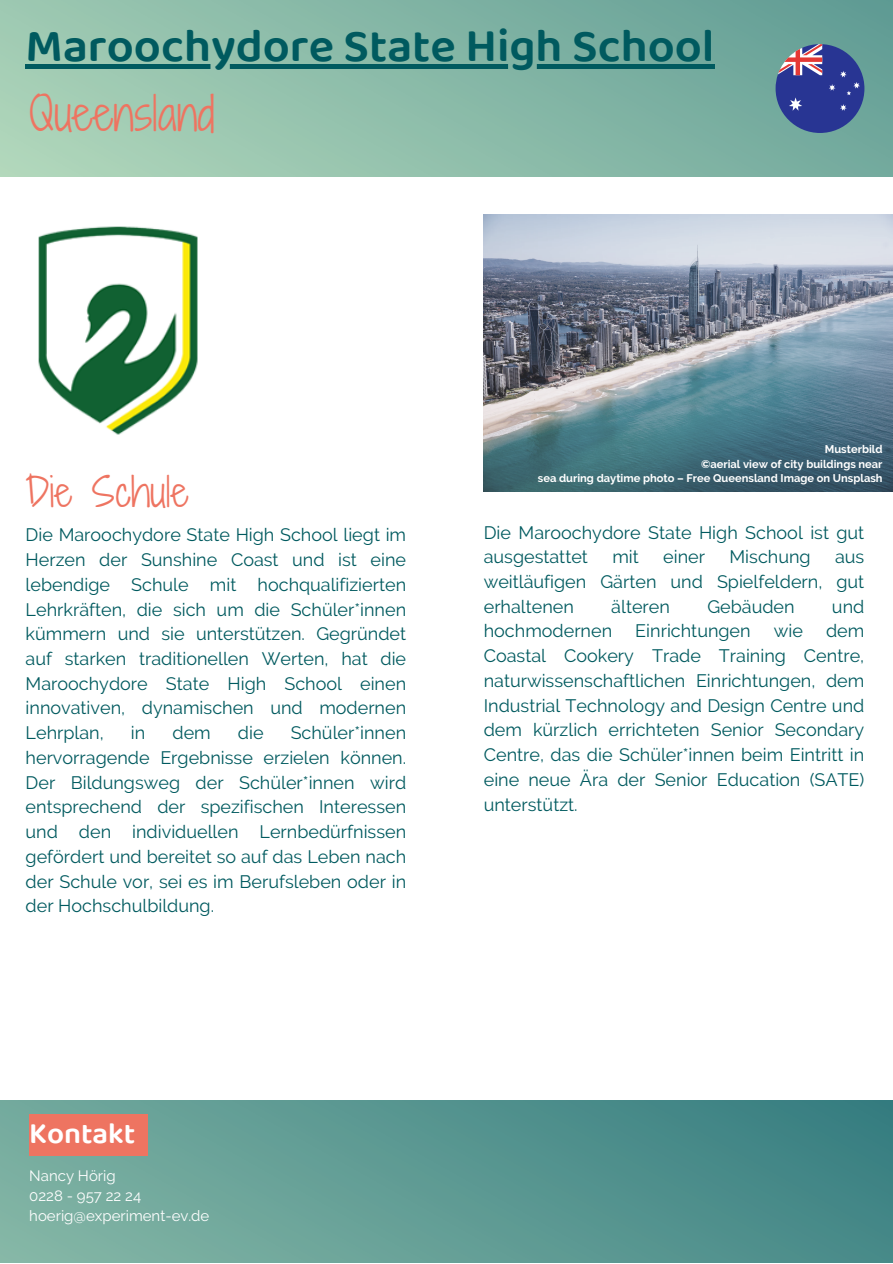
<style>
.page{position:relative;width:893px;height:1264px;background:#fff}
.page>*{position:absolute;margin:0;border:0;box-sizing:border-box;transform-origin:0 0}
.t1{font:600 47.55px "Baloo Tamma 2";color:#005a5f}
.t2{font:45px "Shadows Into Light Two";color:#ee7461}
.t3{font:39px "Shadows Into Light Two";color:#ee7461}
.t4{font:600 30px "Baloo Tamma 2";color:#fff}
.t5{font:18px/24.8px "Raleway";color:#005a5f;text-align:justify}
.t6{font:15px "Raleway";color:#fff}
.t7{font:700 11.1px "Raleway";color:#fff}
</style>
<div class="page">
<div style="left:0;top:0;width:892px;height:177px;background:linear-gradient(to right,#a8d1b7,#69a298)"></div>
<div style="left:0;top:1099px;width:892px;height:163px;background:linear-gradient(to right,#7fb1a2,#3c8284)"></div>
<div style="left:29px;top:1113px;width:119px;height:42px;background:#ee7461"></div>
<svg style="left:775px;top:44px;width:89px;height:89px;background:#4d5b97"></svg>
<img style="left:38px;top:226px;width:160px;height:209px">
<img style="left:483px;top:214px;width:409px;height:278px">
<div style="left:26px;top:64px;width:688px;height:5px;background:#005a5f"></div>
<p class="t1" style="left:26px;top:16px;width:690px">Maroochydore State High School</p>
<p class="t2" style="left:29px;top:81px;width:187px">Queensland</p>
<p class="t3" style="left:26px;top:463px;width:164px">Die Schule</p>
<p class="t5" style="left:26px;top:522px;width:382px">Die Maroochydore State High School liegt im Herzen der Sunshine Coast und ist eine lebendige Schule mit hochqualifizierten Lehrkräften, die sich um die Schüler*innen kümmern und sie unterstützen. Gegründet auf starken traditionellen Werten, hat die Maroochydore State High School einen innovativen, dynamischen und modernen Lehrplan,</p>
<p class="t5" style="left:26px;top:720px;width:382px;text-indent:265px">Schüler*innen hervorragende Ergebnisse erzielen können.<br>Der Bildungsweg der Schüler*innen wird entsprechend der spezifischen Interessen und den individuellen Lernbedürfnissen gefördert und bereitet so auf das Leben nach der Schule vor, sei es im Berufsleben oder in der Hochschulbildung.</p>
<p class="t5" style="left:131px;top:720px;width:16px">in</p>
<p class="t5" style="left:172px;top:720px;width:40px">dem</p>
<p class="t5" style="left:238px;top:720px;width:27px">die</p>
<p class="t7" style="left:824px;top:442px;width:59px">Musterbild</p>
<p class="t7" style="left:701px;top:457px;width:183px">©aerial view of city buildings near</p>
<p class="t7" style="left:538px;top:472px;width:346px">sea during daytime photo – Free Queensland Image on Unsplash</p>
<p class="t5" style="left:483px;top:520px;width:382px">Die Maroochydore State High School ist gut ausgestattet</p>
<p class="t5" style="left:612px;top:544px;width:28px">mit</p>
<p class="t5" style="left:663px;top:544px;width:43px">einer</p>
<p class="t5" style="left:729px;top:544px;width:83px">Mischung</p>
<p class="t5" style="left:483px;top:544px;width:382px;text-indent:351px">aus weitläufigen Gärten und Spielfeldern, gut erhaltenen</p>
<p class="t5" style="left:611px;top:594px;width:60px">älteren</p>
<p class="t5" style="left:707px;top:594px;width:89px">Gebäuden</p>
<p class="t5" style="left:831px;top:594px;width:34px">und</p>
<p class="t5" style="left:483px;top:618px;width:382px;text-indent:342px">dem Coastal Cookery Trade Training Centre, naturwissenschaftlichen Einrichtungen, dem Industrial Technology and Design Centre und dem kürzlich errichteten Senior Secondary Centre, das die Schüler*innen beim Eintritt in eine neue Ära der Senior Education (SATE) unterstützt.</p>
<p class="t5" style="left:483px;top:618px;width:130px">hochmodernen</p>
<p class="t5" style="left:635px;top:618px;width:117px">Einrichtungen</p>
<p class="t5" style="left:773px;top:618px;width:31px">wie</p>
<p class="t4" style="left:29px;top:1114px;width:108px">Kontakt</p>
<p class="t6" style="left:29px;top:1166px;width:88px">Nancy Hörig</p>
<p class="t6" style="left:29px;top:1186px;width:113px">0228 - 957 22 24</p>
<p class="t6" style="left:29px;top:1207px;width:182px">hoerig@experiment-ev.de</p>
</div>
